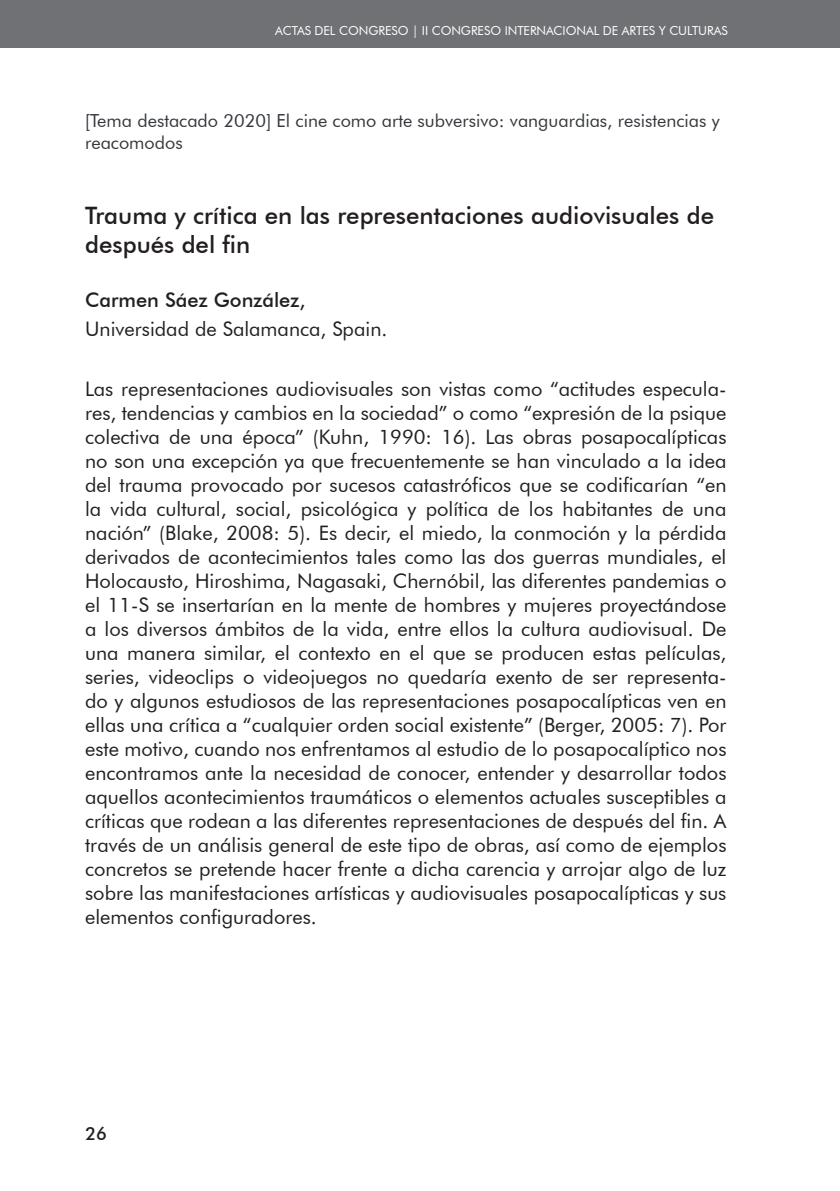
<style>
.page{position:relative;width:840px;height:1191px;background:#fff}
.page>*{position:absolute;margin:0;border:0;box-sizing:border-box;transform-origin:0 0}
._1_Título_artículo{font:500 24px/28.8px "Futura BT";color:#231f20}
._4_Univ-pais{font:20px/24px "Futura BT";color:#231f20;text-align:justify}
._3_Autores{font:500 20px "Futura BT";color:#231f20}
._0_Temática{font:18px/21.6px "Futura BT";color:#34373b}
.t1{font:500 18px "Futura BT";color:#231f20}
.t2{font:12.4px "Futura BT";letter-spacing:-.005em;color:#fff}
</style>
<div class="page">
<div style="left:0;top:0;width:839px;height:48px;background:#707174"></div>
<p class="t2" style="left:275px;top:23px;width:454px">ACTAS DEL CONGRESO | II CONGRESO INTERNACIONAL DE ARTES Y CULTURAS</p>
<p class="_0_Temática" style="left:85px;top:110px;width:635px">[Tema destacado 2020] El cine como arte subversivo: vanguardias, resistencias y reacomodos</p>
<p class="_1_Título_artículo" style="left:85px;top:201px;width:630px">Trauma y crítica en las representaciones audiovisuales de después del fin</p>
<p class="_3_Autores" style="left:85px;top:287px;width:222px">Carmen Sáez González,</p>
<p class="_4_Univ-pais" style="left:85px;top:317px;width:303px">Universidad de Salamanca, Spain.</p>
<p class="_4_Univ-pais" style="left:85px;top:376px;width:642px">Las representaciones audiovisuales son vistas como “actitudes especula&shy;res, tendencias y cambios en la sociedad” o como “expresión de la psique colectiva de una época” (Kuhn, 1990: 16). Las obras posapocalípticas no son una excepción ya que frecuentemente se han vinculado a la idea del trauma provocado por sucesos catastróficos que se codificarían “en la vida cultural, social, psicológica y política de los habitantes de una nación” (Blake, 2008: 5). Es decir, el miedo, la conmoción y la pérdida derivados de acontecimientos tales como las dos guerras mundiales, el Holocausto, Hiroshima, Nagasaki, Chernóbil, las diferentes pandemias o el 11-S se insertarían en la mente de hombres y mujeres proyectándose a los diversos ámbitos de la vida, entre ellos la cultura audiovisual. De una manera similar, el contexto en el que se producen estas películas, series, videoclips o videojuegos no quedaría exento de ser representa&shy;do y algunos estudiosos de las representaciones posapocalípticas ven en ellas una crítica a “cualquier orden social existente” (Berger, 2005: 7). Por este motivo, cuando nos enfrentamos al estudio de lo posapocalíptico nos encontramos ante la necesidad de conocer, entender y desarrollar todos aquellos acontecimientos traumáticos o elementos actuales susceptibles a críticas que rodean a las diferentes representaciones de después del fin. A través de un análisis general de este tipo de obras, así como de ejemplos concretos se pretende hacer frente a dicha carencia y arrojar algo de luz sobre las manifestaciones artísticas y audiovisuales posapocalípticas y sus elementos configuradores.</p>
<p class="t1" style="left:85px;top:1122px;width:23px">26</p>
</div>
